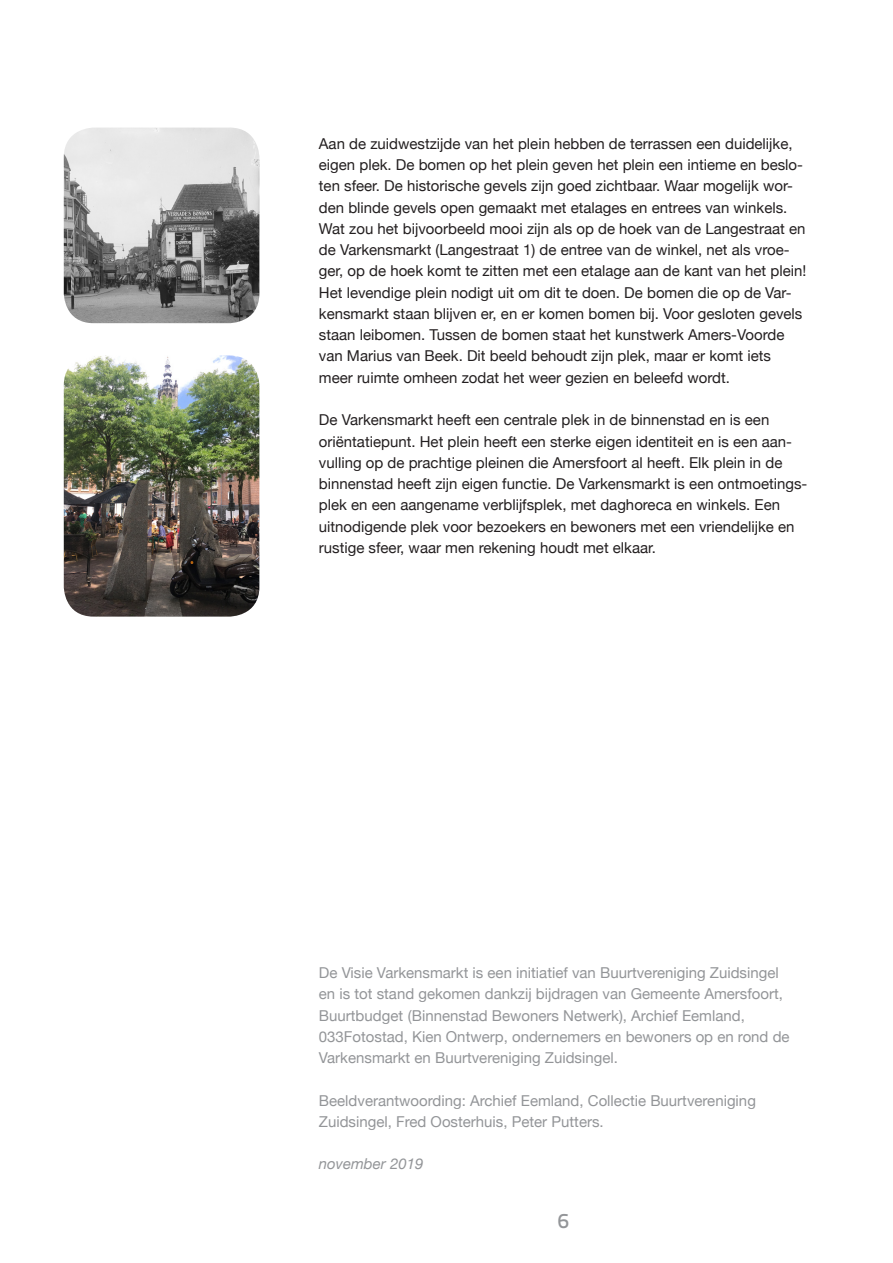
<style>
.page{position:relative;width:893px;height:1263px;background:#fff}
.page>*{position:absolute;margin:0;border:0;box-sizing:border-box;transform-origin:0 0}
.t1{font:500 21px "Titillium Text 22 L";color:#939598}
.t2{font:15px/21.3px "Helvetica Neue";color:#231f20}
.Colofon{font:15px/21.3px "Helvetica Neue";color:#939598}
.Colofon-2{font:italic 15px "Helvetica Neue";color:#939598}
</style>
<div class="page">
<img style="left:64px;top:355px;width:195px;height:262px">
<img style="left:64px;top:128px;width:195px;height:195px">
<p class="t2" style="left:319px;top:134px;width:489px">Aan de zuidwestzijde van het plein hebben de terrassen een duidelijke, eigen plek. De bomen op het plein geven het plein een intieme en beslo&shy;ten sfeer. De historische gevels zijn goed zichtbaar. Waar mogelijk wor&shy;den blinde gevels open gemaakt met etalages en entrees van winkels.<br>Wat zou het bijvoorbeeld mooi zijn als op de hoek van de Langestraat en de Varkensmarkt (Langestraat 1) de entree van de winkel, net als vroe&shy;ger, op de hoek komt te zitten met een etalage aan de kant van het plein!<br>Het levendige plein nodigt uit om dit te doen. De bomen die op de Var&shy;kensmarkt staan blijven er, en er komen bomen bij. Voor gesloten gevels staan leibomen. Tussen de bomen staat het kunstwerk Amers-Voorde van Marius van Beek. Dit beeld behoudt zijn plek, maar er komt iets meer ruimte omheen zodat het weer gezien en beleefd wordt.</p>
<p class="t2" style="left:319px;top:410px;width:490px">De Varkensmarkt heeft een centrale plek in de binnenstad en is een oriëntatiepunt. Het plein heeft een sterke eigen identiteit en is een aan&shy;vulling op de prachtige pleinen die Amersfoort al heeft. Elk plein in de binnenstad heeft zijn eigen functie. De Varkensmarkt is een ontmoetings&shy;plek en een aangename verblijfsplek, met daghoreca en winkels. Een uitnodigende plek voor bezoekers en bewoners met een vriendelijke en rustige sfeer, waar men rekening houdt met elkaar.</p>
<p class="Colofon" style="left:319px;top:963px;width:472px">De Visie Varkensmarkt is een initiatief van Buurtvereniging Zuidsingel en is tot stand gekomen dankzij bijdragen van Gemeente Amersfoort, Buurtbudget (Binnenstad Bewoners Netwerk), Archief Eemland, 033Fotostad, Kien Ontwerp, ondernemers en bewoners op en rond de Varkensmarkt en Buurtvereniging Zuidsingel.</p>
<p class="Colofon" style="left:319px;top:1090px;width:438px">Beeldverantwoording: Archief Eemland, Collectie Buurtvereniging<br>Zuidsingel, Fred Oosterhuis, Peter Putters.</p>
<p class="Colofon-2" style="left:319px;top:1153px;width:106px">november 2019</p>
<h1 class="t1" style="left:558px;top:1204px;width:13px">6</h1>
</div>
